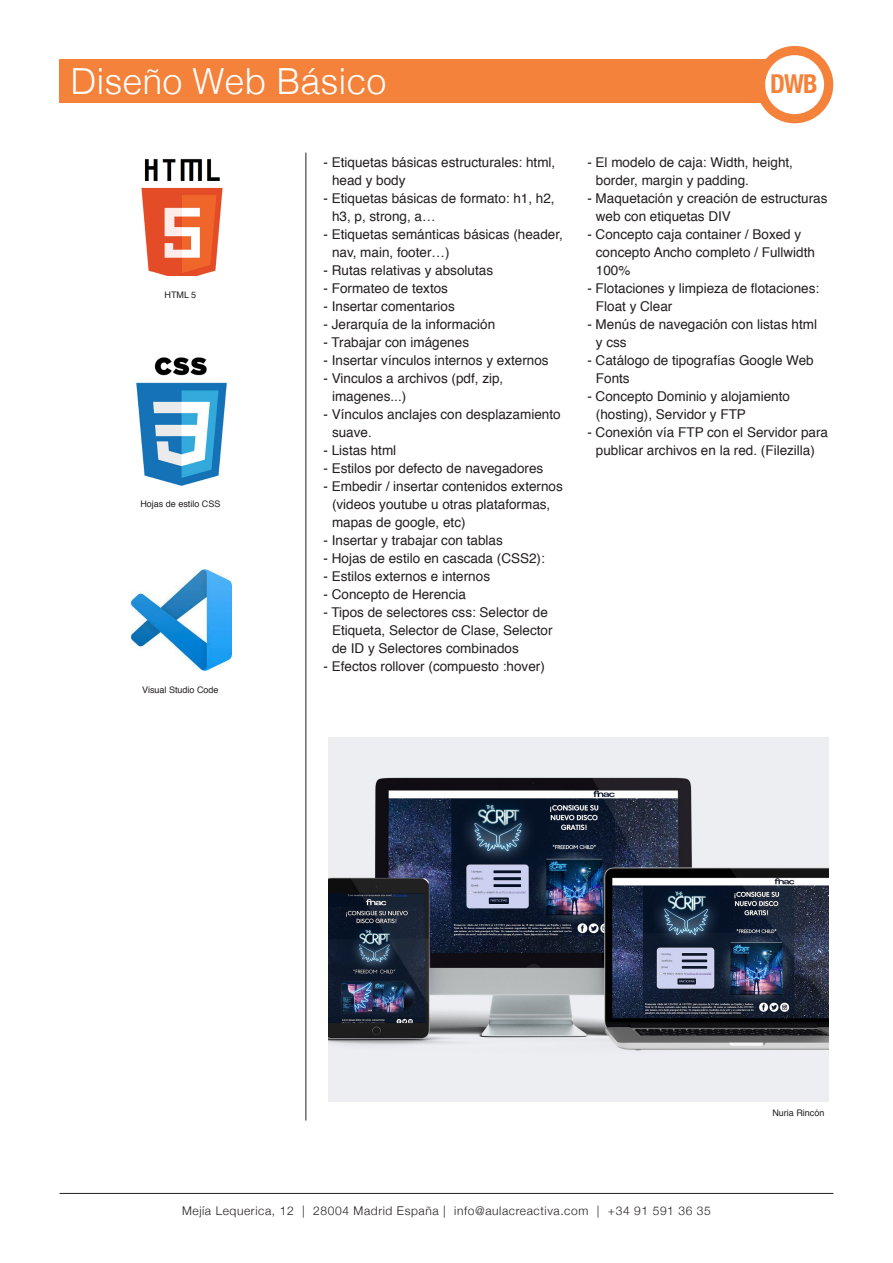
<style>
.page{position:relative;width:893px;height:1263px;background:#fff}
.page>*{position:absolute;margin:0;border:0;box-sizing:border-box;transform-origin:0 0}
.t1{font:300 36px "Helvetica";color:#fff}
.subtítulo{font:700 condensed 25.95px "Helvetica Neue";color:#f4823b}
.texto_1{font:13.5px/18px "Helvetica";color:#231f20}
.t2{font:300 12px "Helvetica Neue";letter-spacing:.05em;color:#231f20}
.subtítulo-2{font:9px "Helvetica";color:#231f20}
</style>
<div class="page">
<hr style="left:60px;top:1193px;width:773px;height:1px;background:#231f20">
<div style="left:60px;top:60px;width:727px;height:43px;background:#f4823b"></div>
<div style="left:756px;top:46px;width:77px;height:77px;background:#f4823b;border-radius:50%"></div>
<div style="left:765px;top:55px;width:59px;height:59px;background:#fff;border-radius:50%"></div>
<hr style="left:305px;top:153px;width:1px;height:967px;background:#231f20">
<img style="left:136px;top:357px;width:91px;height:129px">
<img style="left:141px;top:159px;width:82px;height:116px">
<img style="left:328px;top:737px;width:501px;height:364px">
<img style="left:131px;top:570px;width:101px;height:100px">
<p class="t1" style="left:70px;top:50px;width:318px">Diseño Web Básico</p>
<p class="subtítulo" style="left:770px;top:63px;width:49px">DWB</p>
<p class="subtítulo-2" style="left:165px;top:288px;width:33px">HTML 5</p>
<p class="subtítulo-2" style="left:140px;top:497px;width:82px">Hojas de estilo CSS</p>
<p class="subtítulo-2" style="left:142px;top:683px;width:78px">Visual Studio Code</p>
<p class="texto_1" style="left:332px;top:153px;width:225px;text-indent:-9px">- Etiquetas básicas estructurales: html, head y body</p>
<p class="texto_1" style="left:332px;top:189px;width:224px;text-indent:-9px">- Etiquetas básicas de formato: h1, h2, h3, p, strong, a…</p>
<p class="texto_1" style="left:332px;top:225px;width:232px;text-indent:-9px">- Etiquetas semánticas básicas (header, nav, main, footer…)</p>
<p class="texto_1" style="left:323px;top:261px;width:171px">- Rutas relativas y absolutas</p>
<p class="texto_1" style="left:323px;top:279px;width:126px">- Formateo de textos</p>
<p class="texto_1" style="left:323px;top:297px;width:133px">- Insertar comentarios</p>
<p class="texto_1" style="left:323px;top:315px;width:173px">- Jerarquía de la información</p>
<p class="texto_1" style="left:323px;top:333px;width:147px">- Trabajar con imágenes</p>
<p class="texto_1" style="left:323px;top:351px;width:227px">- Insertar vínculos internos y externos</p>
<p class="texto_1" style="left:332px;top:369px;width:173px;text-indent:-9px">- Vinculos a archivos (pdf, zip, imagenes...)</p>
<p class="texto_1" style="left:332px;top:405px;width:230px;text-indent:-9px">- Vínculos anclajes con desplazamiento suave.</p>
<p class="texto_1" style="left:323px;top:441px;width:74px">- Listas html</p>
<p class="texto_1" style="left:323px;top:459px;width:221px">- Estilos por defecto de navegadores</p>
<p class="texto_1" style="left:332px;top:477px;width:232px;text-indent:-9px">- Embedir / insertar contenidos externos (videos youtube u otras plataformas, mapas de google, etc)</p>
<p class="texto_1" style="left:323px;top:531px;width:181px">- Insertar y trabajar con tablas</p>
<p class="texto_1" style="left:323px;top:549px;width:223px">- Hojas de estilo en cascada (CSS2):</p>
<p class="texto_1" style="left:323px;top:567px;width:168px">- Estilos externos e internos</p>
<p class="texto_1" style="left:323px;top:585px;width:144px">- Concepto de Herencia</p>
<p class="texto_1" style="left:332px;top:603px;width:222px;text-indent:-9px">- Tipos de selectores css: Selector de<br>Etiqueta, Selector de Clase, Selector de ID y Selectores combinados</p>
<p class="texto_1" style="left:323px;top:657px;width:223px">- Efectos rollover (compuesto :hover)</p>
<p class="texto_1" style="left:596px;top:153px;width:199px;text-indent:-9px">- El modelo de caja: Width, height, border, margin y padding.</p>
<p class="texto_1" style="left:596px;top:189px;width:233px;text-indent:-9px">- Maquetación y creación de estructuras web con etiquetas DIV</p>
<p class="texto_1" style="left:596px;top:225px;width:221px;text-indent:-9px">- Concepto caja container / Boxed y concepto Ancho completo / Fullwidth<br>100%</p>
<p class="texto_1" style="left:596px;top:279px;width:225px;text-indent:-9px">- Flotaciones y limpieza de flotaciones:<br>Float y Clear</p>
<p class="texto_1" style="left:596px;top:315px;width:223px;text-indent:-9px">- Menús de navegación con listas html y css</p>
<p class="texto_1" style="left:596px;top:351px;width:219px;text-indent:-9px">- Catálogo de tipografías Google Web<br>Fonts</p>
<p class="texto_1" style="left:596px;top:387px;width:196px;text-indent:-9px">- Concepto Dominio y alojamiento (hosting), Servidor y FTP</p>
<p class="texto_1" style="left:587px;top:423px;width:242px;text-align:center">- Conexión vía FTP con el Servidor para publicar archivos en la red. (Filezilla)</p>
<p class="subtítulo-2" style="left:772px;top:1106px;width:54px">Nuria Rincón</p>
<p class="t2" style="left:182px;top:1201px;width:530px">Mejía Lequerica, 12 | 28004 Madrid España | info@aulacreactiva.com | +34 91 591 36 35</p>
</div>
